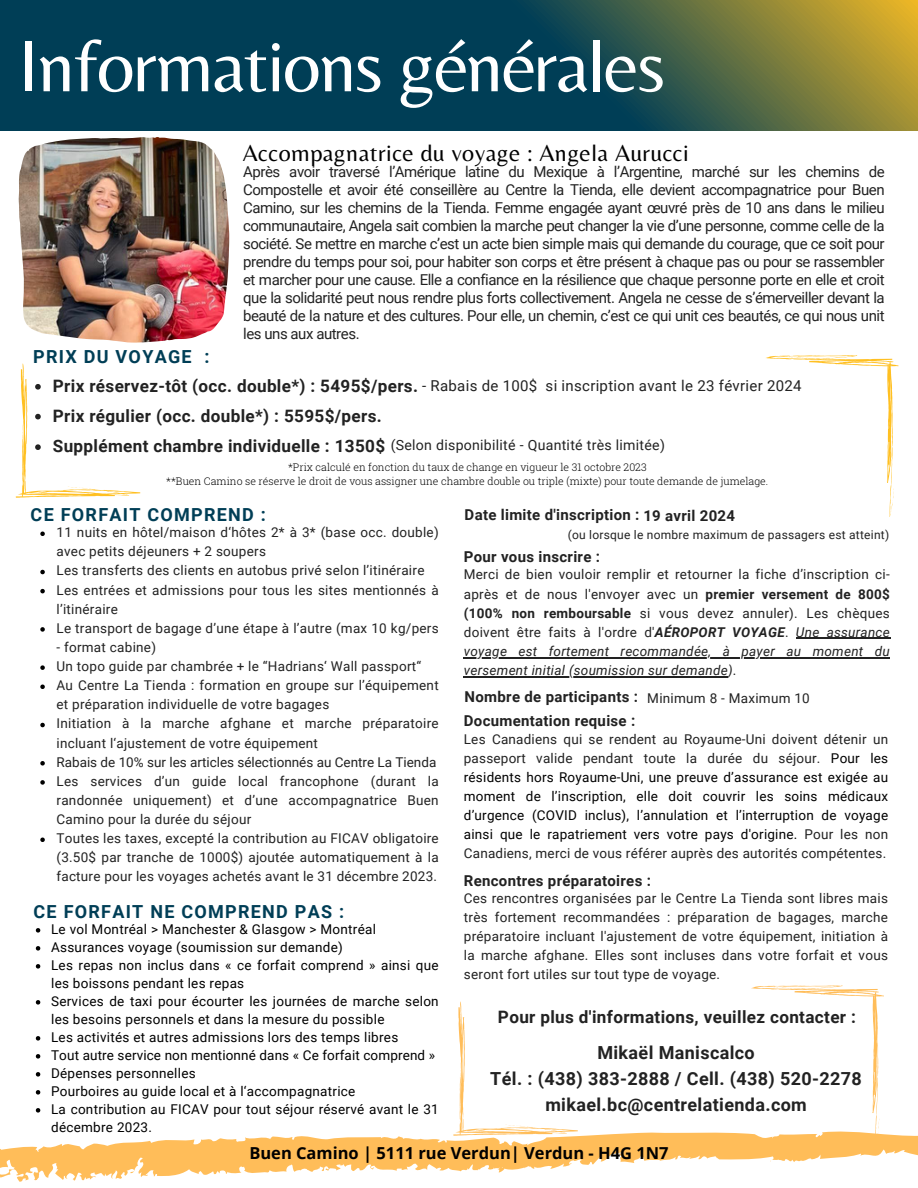
<style>
.page{position:relative;width:918px;height:1188px;background:#fff}
.page>*{position:absolute;margin:0;border:0;box-sizing:border-box;transform-origin:0 0}
.t1{font:75px "Belleza";letter-spacing:-.02em;color:#fff}
.t2{font:24px "Belleza";letter-spacing:.02em;color:#000}
.t3{font:700 18px "Roboto";letter-spacing:.02em;color:#222}
.t4{font:700 18px "Roboto";letter-spacing:.07em;color:#003e56}
.t5{font:700 17.1px "Roboto";letter-spacing:.02em;color:#222}
.t6{font:700 16.5px "Open Sans";color:#000}
.t7{font:15px/18px "Roboto";letter-spacing:-.03em;color:#222;text-align:justify}
.t8{font:700 15px "Roboto";letter-spacing:.02em;color:#222}
.t9{font:15px "Roboto";letter-spacing:.02em;color:#222}
.t10{font:14.1px "Roboto";letter-spacing:.02em;color:#222}
.t11{font:13.5px/19.2px "Roboto";letter-spacing:.02em;color:#222}
.t12{font:13.5px/19.2px "Roboto";letter-spacing:.02em;color:#000}
.t13{font:13.5px "Roboto";color:#222}
.t14{font:12px "Roboto";letter-spacing:.02em;color:#222}
.t15{font:300 10.5px "Roboto Slab";color:#000}
.s1{font-weight:700}
.s2{font-weight:700;font-style:italic}
.s3{font-style:italic}
.s4{color:#222}
</style>
<div class="page">
<img style="left:19px;top:137px;width:210px;height:206px">
<svg style="left:751px;top:985px;width:133px;height:144px"></svg>
<svg style="left:458px;top:1001px;width:99px;height:128px"></svg>
<svg style="left:40px;top:532px;width:5px;height:4px"></svg>
<svg style="left:40px;top:570px;width:5px;height:4px"></svg>
<svg style="left:40px;top:589px;width:5px;height:4px"></svg>
<svg style="left:40px;top:627px;width:5px;height:5px"></svg>
<svg style="left:40px;top:665px;width:5px;height:5px"></svg>
<svg style="left:40px;top:685px;width:5px;height:4px"></svg>
<svg style="left:40px;top:723px;width:5px;height:4px"></svg>
<svg style="left:40px;top:761px;width:5px;height:5px"></svg>
<svg style="left:40px;top:780px;width:5px;height:5px"></svg>
<svg style="left:40px;top:838px;width:5px;height:4px"></svg>
<hr style="left:796px;top:638px;width:94px;height:1px;background:#222">
<hr style="left:464px;top:657px;width:426px;height:1px;background:#222">
<hr style="left:464px;top:676px;width:264px;height:1px;background:#222">
<svg style="left:36px;top:928px;width:4px;height:5px"></svg>
<svg style="left:36px;top:946px;width:4px;height:5px"></svg>
<svg style="left:36px;top:964px;width:4px;height:5px"></svg>
<svg style="left:36px;top:1000px;width:4px;height:5px"></svg>
<svg style="left:36px;top:1036px;width:4px;height:5px"></svg>
<svg style="left:36px;top:1054px;width:4px;height:5px"></svg>
<svg style="left:36px;top:1072px;width:4px;height:5px"></svg>
<svg style="left:36px;top:1090px;width:4px;height:5px"></svg>
<svg style="left:36px;top:1108px;width:4px;height:5px"></svg>
<svg style="left:0;top:0;width:918px;height:130px;fill:#003e56"></svg>
<svg style="left:766px;top:355px;width:132px;height:162px"></svg>
<svg style="left:16px;top:363px;width:124px;height:135px"></svg>
<svg style="left:0;top:1129px;width:918px;height:53px;fill:#ffc061"></svg>
<p class="t1" style="left:19px;top:22px;width:648px">Informations générales</p>
<p class="t4" style="left:33px;top:346px;width:178px">PRIX DU VOYAGE :</p>
<p class="t2" style="left:243px;top:138px;width:448px">Accompagnatrice du voyage : Angela Aurucci</p>
<p class="t7" style="left:243px;top:162px;width:643px">Après avoir traversé l’Amérique latine du Mexique à l’Argentine, marché sur les chemins de Compostelle et avoir été conseillère au Centre la Tienda, elle devient accompagnatrice pour Buen Camino, sur les chemins de la Tienda. Femme engagée ayant œuvré près de 10 ans dans le milieu communautaire, Angela sait combien la marche peut changer la vie d’une personne, comme celle de la société. Se mettre en marche c’est un acte bien simple mais qui demande du courage, que ce soit pour prendre du temps pour soi, pour habiter son corps et être présent à chaque pas ou pour se rassembler et marcher pour une cause. Elle a confiance en la résilience que chaque personne porte en elle et croit que la solidarité peut nous rendre plus forts collectivement. Angela ne cesse de s’émerveiller devant la beauté de la nature et des cultures. Pour elle, un chemin, c’est ce qui unit ces beautés, ce qui nous unit les uns aux autres.</p>
<p class="t5" style="left:53px;top:376px;width:367px">Prix réservez-tôt (occ. double*) : 5495$/pers.</p>
<p class="t9" style="left:422px;top:377px;width:381px">- Rabais de 100$ si inscription avant le 23 février 2024</p>
<p class="t5" style="left:53px;top:406px;width:330px">Prix régulier (occ. double*) : 5595$/pers.</p>
<p class="t5" style="left:53px;top:436px;width:334px">Supplément chambre individuelle : 1350$</p>
<p class="t10" style="left:391px;top:437px;width:276px">(Selon disponibilité - Quantité très limitée)</p>
<p class="t15" style="left:288px;top:460px;width:360px">*Prix calculé en fonction du taux de change en vigueur le 31 octobre 2023</p>
<p class="t15" style="left:166px;top:474px;width:604px">**Buen Camino se réserve le droit de vous assigner une chambre double ou triple (mixte) pour toute demande de jumelage.</p>
<p class="t4" style="left:31px;top:505px;width:237px">CE FORFAIT COMPREND :</p>
<p class="t11" style="left:57px;top:523px;width:384px">11 nuits en hôtel/maison d‘hôtes 2* à 3* (base occ. double) avec petits déjeuners + 2 soupers</p>
<p class="t11" style="left:57px;top:561px;width:369px">Les transferts des clients en autobus privé selon l’itinéraire</p>
<p class="t11" style="left:57px;top:580px;width:384px">Les entrées et admissions pour tous les sites mentionnés à l’itinéraire</p>
<p class="t11" style="left:57px;top:619px;width:384px">Le transport de bagage d’une étape à l’autre (max 10 kg/pers</p>
<p class="t11" style="left:57px;top:638px;width:101px">- format cabine)</p>
<p class="t11" style="left:57px;top:657px;width:366px">Un topo guide par chambrée + le “Hadrians‘ Wall passport“</p>
<p class="t11" style="left:57px;top:676px;width:384px">Au Centre La Tienda : formation en groupe sur l’équipement et préparation individuelle de votre bagages</p>
<p class="t11" style="left:57px;top:714px;width:384px">Initiation à la marche afghane et marche préparatoire incluant l‘ajustement de votre équipement</p>
<p class="t13" style="left:57px;top:754px;width:381px">Rabais de 10% sur les articles sélectionnés au Centre La Tienda</p>
<p class="t11" style="left:57px;top:772px;width:384px;text-align:justify">Les services d’un guide local francophone (durant la randonnée uniquement) et d’une accompagnatrice Buen Camino pour la durée du séjour</p>
<p class="t11" style="left:57px;top:829px;width:384px;text-align:justify">Toutes les taxes, excepté la contribution au FICAV obligatoire (3.50$ par tranche de 1000$) ajoutée automatiquement à la facture pour les voyages achetés avant le 31 décembre 2023.</p>
<p class="t4" style="left:34px;top:901px;width:312px">CE FORFAIT NE COMPREND PAS :</p>
<p class="t12" style="left:51px;top:919px;width:326px">Le vol Montréal &gt; Manchester &amp; Glasgow &gt; Montréal</p>
<p class="t12" style="left:51px;top:937px;width:293px">Assurances voyage (soumission sur demande)</p>
<p class="t12" style="left:51px;top:956px;width:389px;line-height:18px">Les repas non inclus dans « ce forfait comprend » ainsi que les boissons pendant les repas</p>
<p class="t12" style="left:51px;top:992px;width:389px;line-height:18px">Services de taxi pour écourter les journées de marche selon les besoins personnels et dans la mesure du possible</p>
<p class="t12" style="left:51px;top:1027px;width:349px">Les activités et autres admissions lors des temps libres</p>
<p class="t12" style="left:51px;top:1045px;width:385px">Tout autre service non mentionné dans « Ce forfait comprend »</p>
<p class="t12" style="left:51px;top:1063px;width:146px">Dépenses personnelles</p>
<p class="t12" style="left:51px;top:1081px;width:306px">Pourboires au guide local et à l‘accompagnatrice</p>
<p class="t12" style="left:51px;top:1100px;width:389px;line-height:18px">La contribution au FICAV pour tout séjour réservé avant le 31 décembre 2023.</p>
<p class="t8" style="left:465px;top:506px;width:272px">Date limite d'inscription : 19 avril 2024</p>
<p class="t14" style="left:568px;top:528px;width:323px">(ou lorsque le nombre maximum de passagers est atteint)</p>
<p class="t8" style="left:464px;top:548px;width:138px">Pour vous inscrire :</p>
<p class="t11" style="left:464px;top:565px;width:427px;text-align:justify">Merci de bien vouloir remplir et retourner la fiche d’inscription ci&shy;après et de nous l'envoyer avec un <span class="s1">premier versement de 800$ (100% non remboursable</span> si vous devez annuler). Les chèques doivent être faits à l'ordre d'<span class="s2">AÉROPORT VOYAGE</span>. <span class="s3">Une assurance voyage est fortement recommandée, à payer au moment du versement initial (soumission sur demande)</span>.</p>
<p class="t8" style="left:464px;top:713px;width:173px">Documentation requise :</p>
<p class="t12" style="left:464px;top:729px;width:426px;text-align:justify"><span class="s4">Les Canadiens qui se rendent au Royaume-Uni doivent détenir un passeport valide pendant toute la durée du séjour.</span> Pour les résidents hors Royaume-Uni, une preuve d’assurance est exigée au moment de l’inscription, elle doit couvrir les soins médicaux d’urgence (COVID inclus), l’annulation et l’interruption de voyage ainsi que le rapatriement vers votre pays d'origine. <span class="s4">Pour les non Canadiens, merci de vous référer auprès des autorités compétentes.</span></p>
<p class="t8" style="left:465px;top:688px;width:175px">Nombre de participants :</p>
<p class="t11" style="left:647px;top:689px;width:164px">Minimum 8 - Maximum 10</p>
<p class="t8" style="left:464px;top:872px;width:189px">Rencontres préparatoires :</p>
<p class="t11" style="left:464px;top:888px;width:426px;text-align:justify">Ces rencontres organisées par le Centre La Tienda sont libres mais très fortement recommandées : préparation de bagages, marche préparatoire incluant l'ajustement de votre équipement, initiation à la marche afghane. Elles sont incluses dans votre forfait et vous seront fort utiles sur tout type de voyage.</p>
<p class="t5" style="left:498px;top:1007px;width:359px">Pour plus d'informations, veuillez contacter :</p>
<p class="t3" style="left:597px;top:1043px;width:159px">Mikaël Maniscalco</p>
<p class="t3" style="left:490px;top:1069px;width:373px">Tél. : (438) 383-2888 / Cell. (438) 520-2278</p>
<p class="t3" style="left:545px;top:1094px;width:263px">mikael.bc@centrelatienda.com</p>
<p class="t6" style="left:249px;top:1141px;width:421px">Buen Camino | 5111 rue Verdun| Verdun - H4G 1N7</p>
</div>
